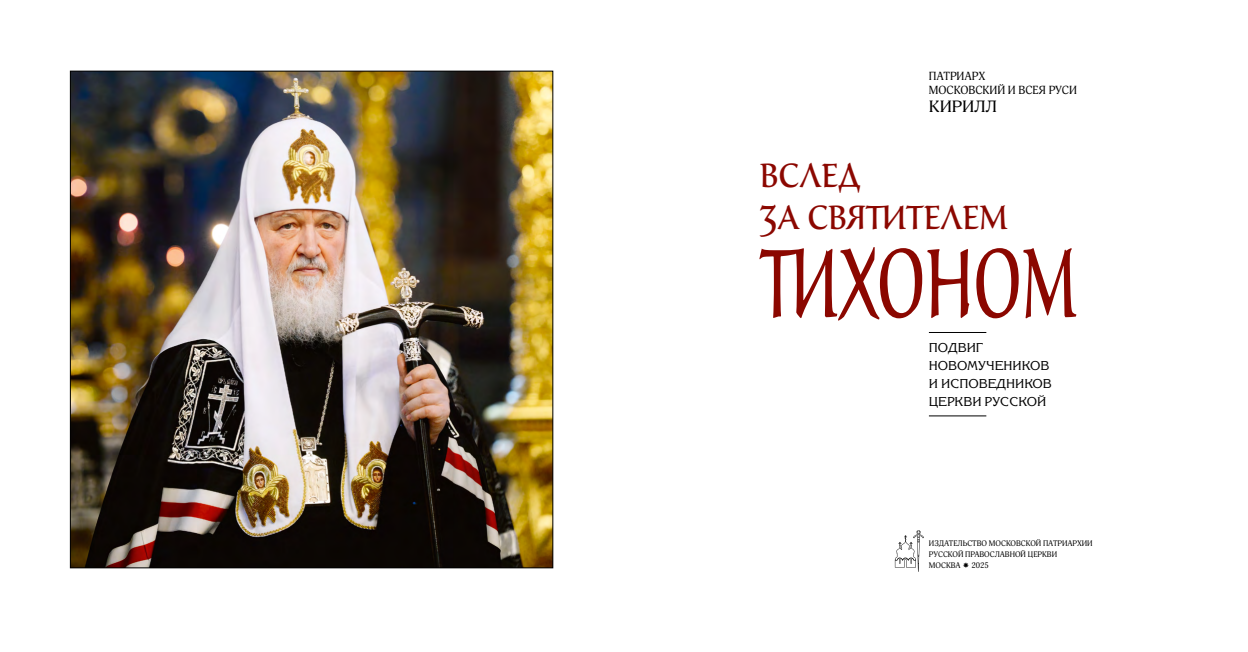
<style>
.page{position:relative;width:1248px;height:652px;background:#fff}
.page>*{position:absolute;margin:0;border:0;box-sizing:border-box;transform-origin:0 0}
.t1{font:500 100.8px "Sava Pro";color:#8b0700;scale:.56 1}
.t2{font:500 34.8px/42px "Sava Pro";letter-spacing:.005em;color:#8b0700;scale:.83 1}
.t3{font:16.1px "Adonis C";color:#000;scale:1.11 1}
.t4{font:12.8px/18px "Korinna C";color:#000}
.t5{font:11.5px/13.8px "Adonis C";color:#000}
.t6{font:7.9px/10.8px "Adonis C";color:#000}
</style>
<div class="page">
<svg style="left:894px;top:530px;width:29px;height:42px"></svg>
<img style="left:72px;top:73px;width:479px;height:493px">
<hr style="left:928px;top:332px;width:58px;height:1px;background:#000">
<hr style="left:928px;top:415px;width:58px;height:1px;background:#000">
<h3 class="t5" style="left:928px;top:70px;width:149px">ПАТРИАРХ<br>МОСКОВСКИЙ И ВСЕЯ РУСИ</h3>
<h3 class="t3" style="left:928px;top:97px;width:63px">КИРИЛЛ</h3>
<h2 class="t2" style="left:759px;top:155px;width:301px">ВСЛЕД<br>ЗА СВЯТИТЕЛЕМ</h2>
<h1 class="t1" style="left:759px;top:216px;width:568px">ТИХОНОМ</h1>
<h3 class="t4" style="left:928px;top:339px;width:124px">ПОДВИГ<br>НОВОМУЧЕНИКОВ<br>И ИСПОВЕДНИКОВ<br>ЦЕРКВИ РУССКОЙ</h3>
<p class="t6" style="left:928px;top:538px;width:165px">ИЗДАТЕЛЬСТВО МОСКОВСКОЙ ПАТРИАРХИИ<br>РУССКОЙ ПРАВОСЛАВНОЙ ЦЕРКВИ<br>МОСКВА</p>
<p class="t6" style="left:971px;top:560px;width:19px">2025</p>
</div>
